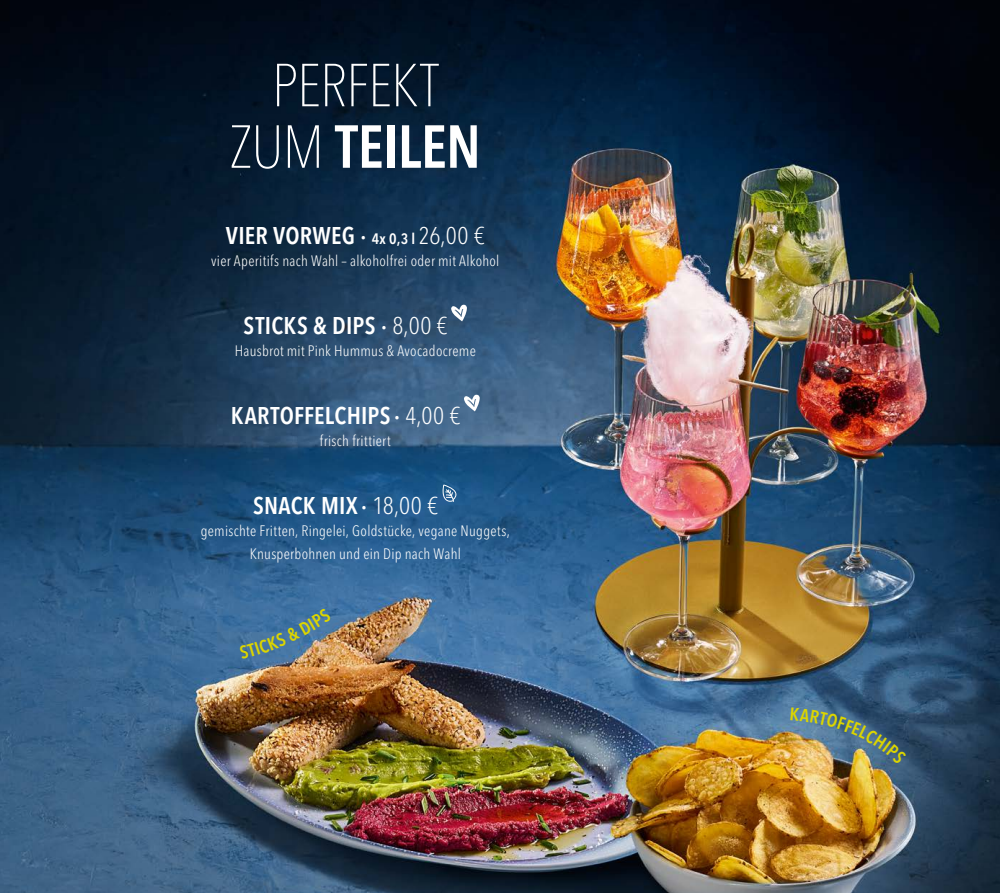
<style>
.page{position:relative;width:1000px;height:893px;background:#fff}
.page>*{position:absolute;margin:0;border:0;box-sizing:border-box;transform-origin:0 0}
.t1{font:100 condensed 60px/61.5px "Avenir Next LT Pro";letter-spacing:-.015em;color:#fff;text-align:center}
.t2{font:600 condensed 24px "Avenir Next LT Pro";letter-spacing:.01em;color:#fff}
.t3{font:300 condensed 15px/22.5px "Avenir Next LT Pro";letter-spacing:.02em;color:#fff;text-align:center}
.s1{font-weight:600}
.s2{font-size:15px}
.s3{font-weight:300}
</style>
<div class="page">
<img style="left:0;top:0;width:999px;height:893px">
<svg style="left:451px;top:305px;width:16px;height:16px"></svg>
<svg style="left:464px;top:395px;width:15px;height:16px"></svg>
<svg style="left:442px;top:485px;width:14px;height:17px"></svg>
<img style="left:790px;top:707px;width:116px;height:57px">
<svg style="left:239px;top:608px;width:92px;height:52px;background:#52789c"></svg>
<h1 class="t1" style="left:229px;top:55px;width:253px">PERFEKT<br>ZUM <span class="s1">TEILEN</span></h1>
<h2 class="t2" style="left:226px;top:221px;width:260px">VIER VORWEG · <span class="s2">4x 0,3 l</span> <span class="s3">26,00 €</span></h2>
<p class="t3" style="left:211px;top:250px;width:289px">vier Aperitifs nach Wahl – alkoholfrei oder mit Alkohol</p>
<h2 class="t2" style="left:243px;top:311px;width:205px">STICKS &amp; DIPS · <span class="s3">8,00 €</span></h2>
<p class="t3" style="left:235px;top:340px;width:242px">Hausbrot mit Pink Hummus &amp; Avocadocreme</p>
<h2 class="t2" style="left:231px;top:401px;width:231px">KARTOFFELCHIPS · <span class="s3">4,00 €</span></h2>
<p class="t3" style="left:320px;top:430px;width:72px">frisch frittiert</p>
<h2 class="t2" style="left:253px;top:491px;width:186px">SNACK MIX · <span class="s3">18,00 €</span></h2>
<p class="t3" style="left:201px;top:520px;width:310px">gemischte Fritten, Ringelei, Goldstücke, vegane Nuggets,<br>Knusperbohnen und ein Dip nach Wahl</p>
</div>
